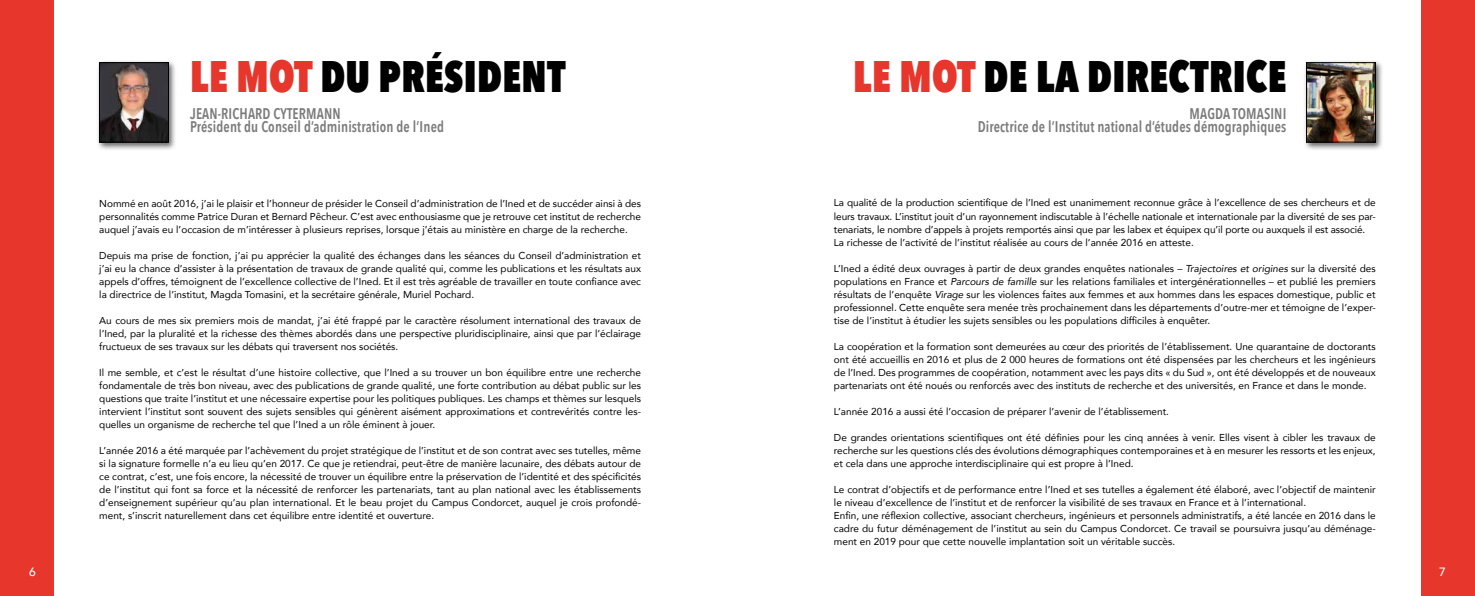
<style>
.page{position:relative;width:1475px;height:596px;background:#fff}
.page>*{position:absolute;margin:0;border:0;box-sizing:border-box;transform-origin:0 0}
.t1{font:800 44px "Avenir Next Condensed";letter-spacing:.01em;color:#000;scale:.91 1}
.t2{font:600 15.4px/13px "Avenir Next Condensed";letter-spacing:.01em;color:#7c7b7b;text-align:right;scale:.91 1}
.t3{font:500 12px "Avenir";color:#fff}
.t4{font:10px/13px "Avenir";color:#000;text-align:justify}
.s1{color:#e7362c}
.s2{font-style:italic}
</style>
<div class="page">
<div style="left:1420px;top:0;width:54px;height:595px;background:#e7362c"></div>
<div style="left:1303px;top:60px;width:80px;height:90px;background:#000;opacity:.6"></div>
<img style="left:1307px;top:64px;width:66px;height:76px">
<div style="left:1305px;top:62px;width:70px;height:80px;border:1px solid #000"></div>
<div style="left:0;top:0;width:54px;height:595px;background:#e7362c"></div>
<div style="left:97px;top:60px;width:80px;height:90px;background:#000;opacity:.6"></div>
<img style="left:101px;top:64px;width:66px;height:76px">
<div style="left:99px;top:62px;width:70px;height:80px;border:1px solid #000"></div>
<p class="t3" style="left:29px;top:561px;width:8px">6</p>
<h1 class="t1" style="left:190px;top:49px;width:414px"><span class="s1">LE MOT</span> DU PRÉSIDENT</h1>
<h2 class="t2" style="left:190px;top:106px;width:280px;text-align:left">JEAN-RICHARD CYTERMANN<br>Président du Conseil d’administration de l’Ined</h2>
<p class="t4" style="left:99px;top:196px;width:543px">Nommé en août 2016, j’ai le plaisir et l’honneur de présider le Conseil d’administration de l’Ined et de succéder ainsi à des personnalités comme Patrice Duran et Bernard Pêcheur. C’est avec enthousiasme que je retrouve cet institut de recherche auquel j’avais eu l’occasion de m’intéresser à plusieurs reprises, lorsque j’étais au ministère en charge de la recherche.</p>
<p class="t4" style="left:99px;top:248px;width:543px">Depuis ma prise de fonction, j’ai pu apprécier la qualité des échanges dans les séances du Conseil d’administration et j’ai eu la chance d’assister à la présentation de travaux de grande qualité qui, comme les publications et les résultats aux appels d’offres, témoignent de l’excellence collective de l’Ined. Et il est très agréable de travailler en toute confiance avec la directrice de l’institut, Magda Tomasini, et la secrétaire générale, Muriel Pochard.</p>
<p class="t4" style="left:99px;top:313px;width:543px">Au cours de mes six premiers mois de mandat, j’ai été frappé par le caractère résolument international des travaux de l’Ined, par la pluralité et la richesse des thèmes abordés dans une perspective pluridisciplinaire, ainsi que par l’éclairage fructueux de ses travaux sur les débats qui traversent nos sociétés.</p>
<p class="t4" style="left:99px;top:365px;width:543px">Il me semble, et c’est le résultat d’une histoire collective, que l’Ined a su trouver un bon équilibre entre une recherche fondamentale de très bon niveau, avec des publications de grande qualité, une forte contribution au débat public sur les questions que traite l’institut et une nécessaire expertise pour les politiques publiques. Les champs et thèmes sur lesquels intervient l’institut sont souvent des sujets sensibles qui génèrent aisément approximations et contrevérités contre les&shy;quelles un organisme de recherche tel que l’Ined a un rôle éminent à jouer.</p>
<p class="t4" style="left:99px;top:443px;width:543px">L’année 2016 a été marquée par l’achèvement du projet stratégique de l’institut et de son contrat avec ses tutelles, même si la signature formelle n’a eu lieu qu’en 2017. Ce que je retiendrai, peut-être de manière lacunaire, des débats autour de ce contrat, c’est, une fois encore, la nécessité de trouver un équilibre entre la préservation de l’identité et des spécificités de l’institut qui font sa force et la nécessité de renforcer les partenariats, tant au plan national avec les établissements d’enseignement supérieur qu’au plan international. Et le beau projet du Campus Condorcet, auquel je crois profondé&shy;ment, s’inscrit naturellement dans cet équilibre entre identité et ouverture.</p>
<h1 class="t1" style="left:853px;top:49px;width:477px"><span class="s1">LE MOT</span> DE LA DIRECTRICE</h1>
<h2 class="t2" style="left:977px;top:106px;width:340px">MAGDA TOMASINI<br>Directrice de l’Institut national d’études démographiques</h2>
<p class="t4" style="left:833px;top:196px;width:543px;text-align:left">La qualité de la production scientifique de l’Ined est unanimement reconnue grâce à l’excellence de ses chercheurs et de leurs travaux. L’institut jouit d’un rayonnement indiscutable à l’échelle nationale et internationale par la diversité de ses par&shy;tenariats, le nombre d’appels à projets remportés ainsi que par les labex et équipex qu’il porte ou auxquels il est associé.<br>La richesse de l’activité de l’institut réalisée au cours de l’année 2016 en atteste.</p>
<p class="t4" style="left:833px;top:261px;width:543px">L’Ined a édité deux ouvrages à partir de deux grandes enquêtes nationales – <span class="s2">Trajectoires et origines</span> sur la diversité des populations en France et <span class="s2">Parcours de famille</span> sur les relations familiales et intergénérationnelles – et publié les premiers résultats de l’enquête <span class="s2">Virage</span> sur les violences faites aux femmes et aux hommes dans les espaces domestique, public et professionnel. Cette enquête sera menée très prochainement dans les départements d’outre-mer et témoigne de l’exper&shy;tise de l’institut à étudier les sujets sensibles ou les populations difficiles à enquêter.</p>
<p class="t4" style="left:833px;top:339px;width:543px">La coopération et la formation sont demeurées au cœur des priorités de l’établissement. Une quarantaine de doctorants ont été accueillis en 2016 et plus de 2 000 heures de formations ont été dispensées par les chercheurs et les ingénieurs de l’Ined. Des programmes de coopération, notamment avec les pays dits « du Sud », ont été développés et de nouveaux partenariats ont été noués ou renforcés avec des instituts de recherche et des universités, en France et dans le monde.</p>
<p class="t4" style="left:833px;top:404px;width:336px">L’année 2016 a aussi été l’occasion de préparer l’avenir de l’établissement.</p>
<p class="t4" style="left:833px;top:430px;width:543px">De grandes orientations scientifiques ont été définies pour les cinq années à venir. Elles visent à cibler les travaux de recherche sur les questions clés des évolutions démographiques contemporaines et à en mesurer les ressorts et les enjeux, et cela dans une approche interdisciplinaire qui est propre à l’Ined.</p>
<p class="t4" style="left:833px;top:482px;width:543px;text-align:left">Le contrat d’objectifs et de performance entre l’Ined et ses tutelles a également été élaboré, avec l’objectif de maintenir le niveau d’excellence de l’institut et de renforcer la visibilité de ses travaux en France et à l’international.<br>Enfin, une réflexion collective, associant chercheurs, ingénieurs et personnels administratifs, a été lancée en 2016 dans le cadre du futur déménagement de l’institut au sein du Campus Condorcet. Ce travail se poursuivra jusqu’au déménage&shy;ment en 2019 pour que cette nouvelle implantation soit un véritable succès.</p>
<p class="t3" style="left:1438px;top:561px;width:8px">7</p>
</div>
